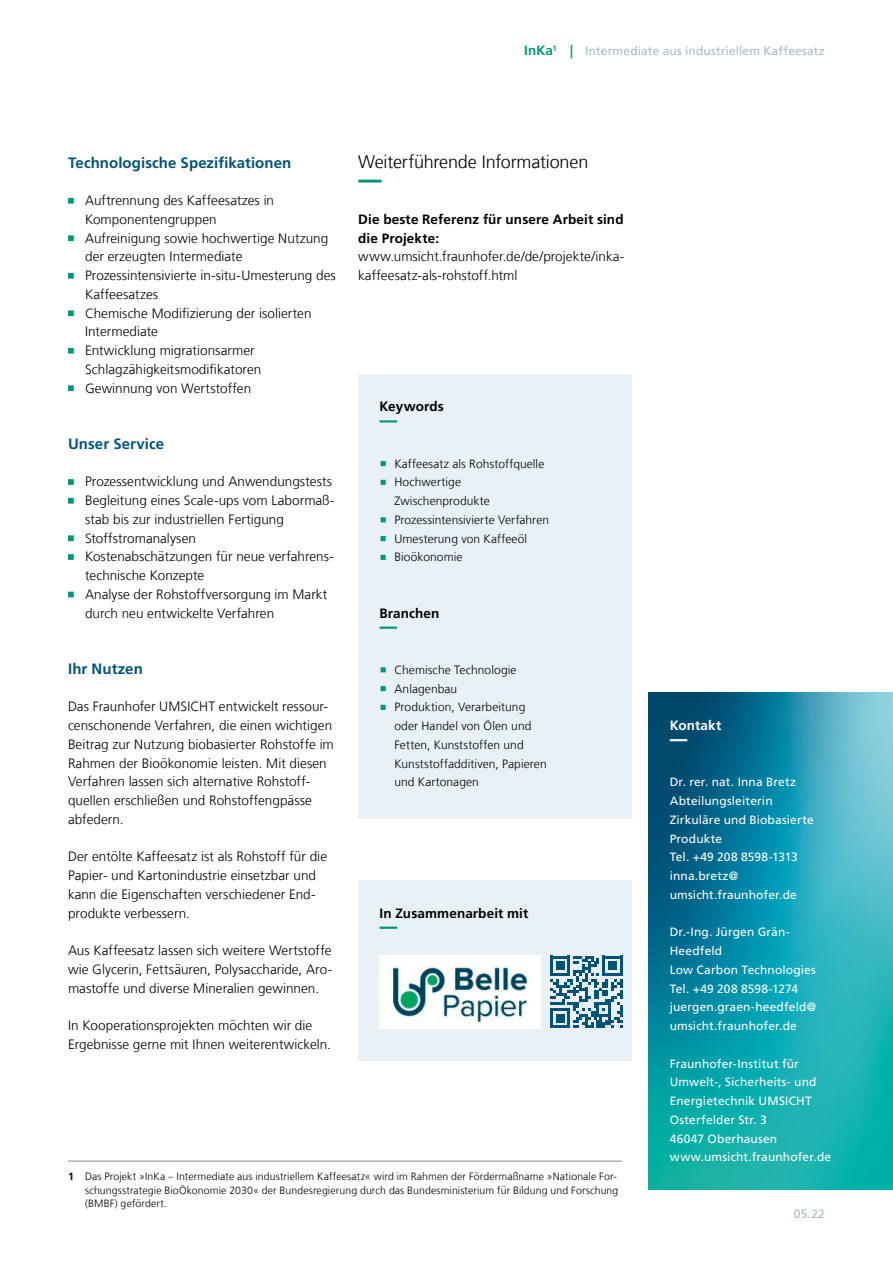
<style>
.page{position:relative;width:893px;height:1263px;background:#fff}
.page>*{position:absolute;margin:0;border:0;box-sizing:border-box;transform-origin:0 0}
.t1{font:300 18px "Frutiger LT Com";letter-spacing:-.01em;color:#000}
.t2{font:700 15px "Frutiger LT Com";letter-spacing:.005em;color:#005377}
.t3{font:300 13.5px/18.8px "Frutiger LT Com";letter-spacing:.005em;color:#000}
.t4{font:700 13.5px/18.8px "Frutiger LT Com";letter-spacing:.01em;color:#000}
.t5{font:700 13.5px "Frutiger LT Com";letter-spacing:.005em;color:#fff}
.t6{font:12px/18.8px "Frutiger LT Com";letter-spacing:.01em;color:#fff}
.t7{font:300 12px/18.8px "Frutiger LT Com";letter-spacing:.01em;color:#000}
.t8{font:12px "Frutiger LT Com";letter-spacing:.015em;color:#a4bcc9}
.t9{font:300 10.5px/13.5px "Frutiger LT Com";letter-spacing:.01em;color:#000}
.s1{font-weight:700;font-size:13.5px;color:#009778}
.s2{font-weight:700}
</style>
<div class="page">
<svg style="left:648px;top:693px;width:245px;height:496px;background:#1899aa"></svg>
<svg style="left:68px;top:198px;width:6px;height:6px"></svg>
<svg style="left:68px;top:235px;width:6px;height:6px"></svg>
<svg style="left:68px;top:273px;width:6px;height:6px"></svg>
<svg style="left:68px;top:310px;width:6px;height:6px"></svg>
<svg style="left:68px;top:348px;width:6px;height:6px"></svg>
<svg style="left:68px;top:385px;width:6px;height:6px"></svg>
<svg style="left:68px;top:479px;width:6px;height:6px"></svg>
<svg style="left:68px;top:498px;width:6px;height:6px"></svg>
<svg style="left:68px;top:535px;width:6px;height:6px"></svg>
<svg style="left:68px;top:554px;width:6px;height:6px"></svg>
<svg style="left:68px;top:592px;width:6px;height:5px"></svg>
<svg style="left:358px;top:180px;width:24px;height:3px"></svg>
<svg style="left:670px;top:739px;width:165px;height:2px"></svg>
<div style="left:358px;top:880px;width:273px;height:180px;background:#e9f1f7"></div>
<svg style="left:379px;top:926px;width:19px;height:3px"></svg>
<img style="left:379px;top:955px;width:161px;height:73px">
<div style="left:358px;top:374px;width:273px;height:444px;background:#e9f1f7"></div>
<svg style="left:379px;top:420px;width:19px;height:2px"></svg>
<svg style="left:381px;top:461px;width:5px;height:5px"></svg>
<svg style="left:381px;top:480px;width:5px;height:5px"></svg>
<svg style="left:381px;top:517px;width:5px;height:5px"></svg>
<svg style="left:381px;top:536px;width:5px;height:5px"></svg>
<svg style="left:381px;top:555px;width:5px;height:5px"></svg>
<svg style="left:379px;top:626px;width:19px;height:3px"></svg>
<svg style="left:381px;top:667px;width:5px;height:5px"></svg>
<svg style="left:381px;top:686px;width:5px;height:5px"></svg>
<svg style="left:381px;top:705px;width:5px;height:5px"></svg>
<svg style="left:550px;top:956px;width:73px;height:72px"></svg>
<hr style="left:68px;top:1161px;width:553px;height:1px;background:#000">
<p class="t8" style="left:524px;top:44px;width:302px"><span class="s1">InKa</span><sup>1</sup> <span class="s1">|</span> Intermediate aus industriellem Kaffeesatz</p>
<p class="t2" style="left:68px;top:154px;width:225px">Technologische Spezifikationen</p>
<p class="t3" style="left:85px;top:191px;width:252px">Auftrennung des Kaffeesatzes in<br>Komponentengruppen<br>Aufreinigung sowie hochwertige Nutzung der erzeugten Intermediate<br>Prozessintensivierte in-situ-Umesterung des<br>Kaffeesatzes<br>Chemische Modifizierung der isolierten<br>Intermediate<br>Entwicklung migrationsarmer<br>Schlagzähigkeitsmodifikatoren<br>Gewinnung von Wertstoffen</p>
<p class="t2" style="left:68px;top:435px;width:98px">Unser Service</p>
<p class="t3" style="left:85px;top:472px;width:251px">Prozessentwicklung und Anwendungstests Begleitung eines Scale-ups vom Labormaß&shy;stab bis zur industriellen Fertigung Stoffstromanalysen<br>Kostenabschätzungen für neue verfahrens&shy;technische Konzepte<br>Analyse der Rohstoffversorgung im Markt durch neu entwickelte Verfahren</p>
<p class="t2" style="left:68px;top:660px;width:76px">Ihr Nutzen</p>
<p class="t3" style="left:68px;top:697px;width:267px">Das Fraunhofer UMSICHT entwickelt ressour&shy;censchonende Verfahren, die einen wichtigen Beitrag zur Nutzung biobasierter Rohstoffe im Rahmen der Bioökonomie leisten. Mit diesen Verfahren lassen sich alternative Rohstoff&shy;quellen erschließen und Rohstoffengpässe abfedern.</p>
<p class="t3" style="left:68px;top:847px;width:261px">Der entölte Kaffeesatz ist als Rohstoff für die Papier- und Kartonindustrie einsetzbar und kann die Eigenschaften verschiedener End&shy;produkte verbessern.</p>
<p class="t3" style="left:68px;top:941px;width:266px;text-align:justify">Aus Kaffeesatz lassen sich weitere Wertstoffe wie Glycerin, Fettsäuren, Polysaccharide, Aro&shy;mastoffe und diverse Mineralien gewinnen.</p>
<p class="t3" style="left:68px;top:1016px;width:264px">In Kooperationsprojekten möchten wir die<br>Ergebnisse gerne mit Ihnen weiterentwickeln.</p>
<h1 class="t1" style="left:358px;top:151px;width:232px">Weiterführende Informationen</h1>
<p class="t4" style="left:358px;top:210px;width:267px">Die beste Referenz für unsere Arbeit sind die Projekte:</p>
<p class="t3" style="left:358px;top:247px;width:267px">www.umsicht.fraunhofer.de/de/projekte/inka&shy;kaffeesatz-als-rohstoff.html</p>
<p class="t4" style="left:379px;top:397px;width:66px">Keywords</p>
<p class="t7" style="left:394px;top:454px;width:156px">Kaffeesatz als Rohstoffquelle<br>Hochwertige<br>Zwischenprodukte<br>Prozessintensivierte Verfahren<br>Umesterung von Kaffeeöl<br>Bioökonomie</p>
<p class="t4" style="left:379px;top:604px;width:61px">Branchen</p>
<p class="t7" style="left:394px;top:660px;width:154px">Chemische Technologie<br>Anlagenbau<br>Produktion, Verarbeitung oder Handel von Ölen und<br>Fetten, Kunststoffen und<br>Kunststoffadditiven, Papieren und Kartonagen</p>
<p class="t4" style="left:379px;top:904px;width:150px">In Zusammenarbeit mit</p>
<p class="t5" style="left:670px;top:717px;width:53px">Kontakt</p>
<p class="t6" style="left:670px;top:773px;width:146px">Dr. rer. nat. Inna Bretz<br>Abteilungsleiterin<br>Zirkuläre und Biobasierte<br>Produkte<br>Tel. +49 208 8598-1313 inna.bretz@ umsicht.fraunhofer.de</p>
<p class="t6" style="left:670px;top:923px;width:148px">Dr.-Ing. Jürgen Grän-<br>Heedfeld<br>Low Carbon Technologies<br>Tel. +49 208 8598-1274 juergen.graen-heedfeld@ umsicht.fraunhofer.de</p>
<p class="t6" style="left:670px;top:1054px;width:163px">Fraunhofer-Institut für<br>Umwelt-, Sicherheits- und<br>Energietechnik UMSICHT<br>Osterfelder Str. 3<br>46047 Oberhausen www.umsicht.fraunhofer.de</p>
<p class="t9" style="left:85px;top:1170px;width:535px;text-indent:-17px"><span class="s2">1</span> Das Projekt »InKa – Intermediate aus industriellem Kaffeesatz« wird im Rahmen der Fördermaßname »Nationale For&shy;schungsstrategie BioÖkonomie 2030« der Bundesregierung durch das Bundesministerium für Bildung und Forschung (BMBF) gefördert.</p>
<p class="t8" style="left:794px;top:1206px;width:33px">05.22</p>
</div>
